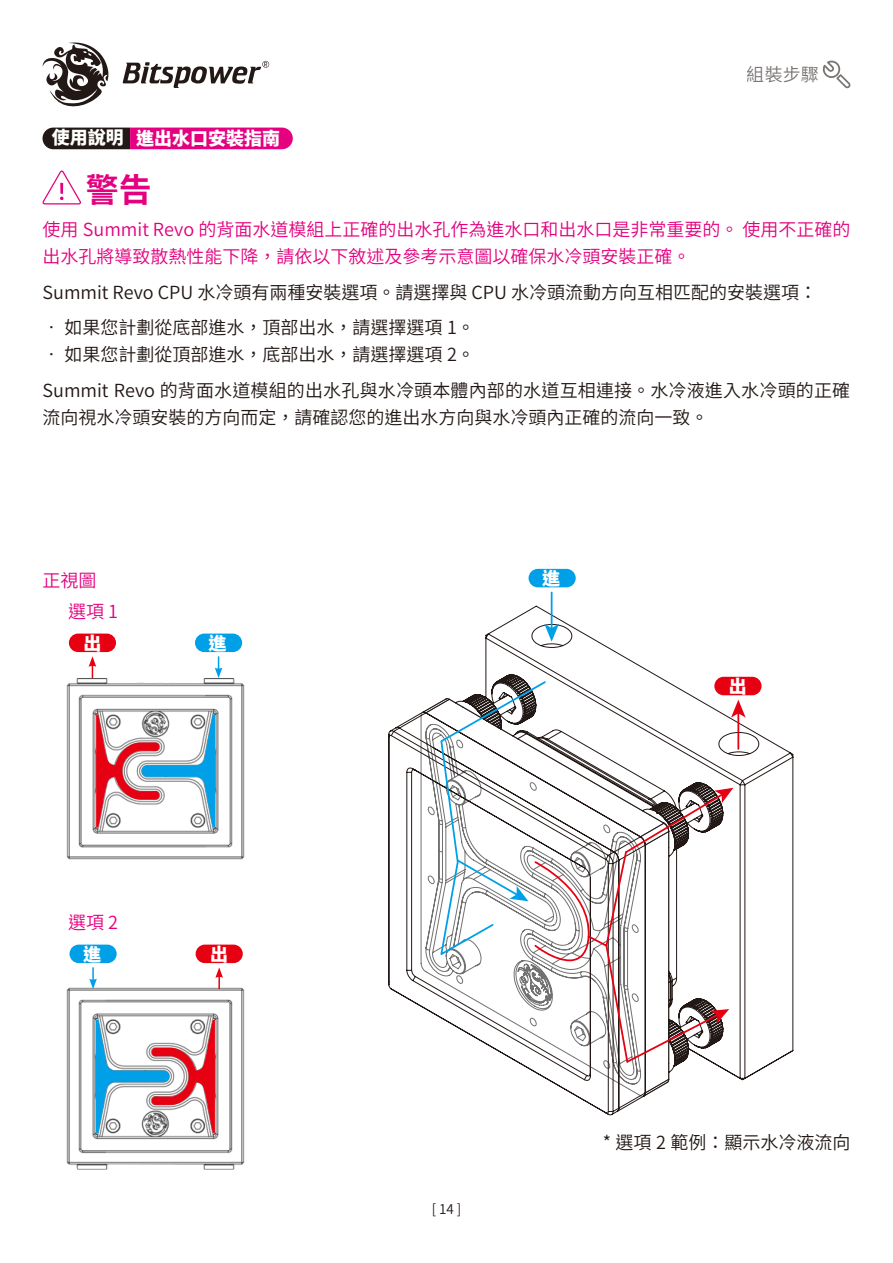
<style>
.page{position:relative;width:893px;height:1263px;background:#fff}
.page>*{position:absolute;margin:0;border:0;box-sizing:border-box;transform-origin:0 0}
.t1{font:700 33px "Noto Sans CJ Ktc";color:#e4007f}
.t2{font:600 18px/35.5px "Noto Sans CJ Ktc";color:#221815}
.t3{font:600 18px/27px "Noto Sans CJ Ktc";color:#e4007f}
.t4{font:900 18px "Noto Sans CJ Ktc";color:#fff}
.t5{font:600 13.5px "Noto Sans CJ Ktc";color:#221815}
</style>
<div class="page">
<svg style="left:42px;top:42px;width:67px;height:65px"></svg>
<svg style="left:123px;top:61px;width:146px;height:27px"></svg>
<img style="left:66px;top:987px;width:179px;height:182px">
<svg style="left:96px;top:1019px;width:119px;height:115px"></svg>
<div style="left:70px;top:944px;width:47px;height:19px;background:#00a0e9;border-radius:9px"></div>
<svg style="left:89px;top:967px;width:8px;height:22px"></svg>
<div style="left:196px;top:944px;width:47px;height:19px;background:#e60012;border-radius:9px"></div>
<svg style="left:215px;top:967px;width:8px;height:22px"></svg>
<svg style="left:388px;top:605px;width:406px;height:511px"></svg>
<hr style="left:551px;top:592px;width:1px;height:37px;background:#00a0e9">
<svg style="left:544px;top:624px;width:15px;height:18px"></svg>
<svg style="left:439px;top:680px;width:307px;height:384px"></svg>
<div style="left:529px;top:569px;width:47px;height:18px;background:#00a0e9;border-radius:9px"></div>
<div style="left:714px;top:677px;width:47px;height:18px;background:#e60012;border-radius:9px"></div>
<svg style="left:42px;top:170px;width:39px;height:35px"></svg>
<svg style="left:823px;top:60px;width:28px;height:28px"></svg>
<svg style="left:43px;top:128px;width:250px;height:21px;background:#a20c5c"></svg>
<img style="left:66px;top:678px;width:179px;height:182px">
<svg style="left:96px;top:714px;width:119px;height:114px"></svg>
<div style="left:69px;top:633px;width:47px;height:19px;background:#e60012;border-radius:9px"></div>
<svg style="left:89px;top:656px;width:7px;height:22px"></svg>
<svg style="left:215px;top:656px;width:7px;height:22px"></svg>
<div style="left:195px;top:633px;width:47px;height:19px;background:#00a0e9;border-radius:9px"></div>
<p class="t4" style="left:52px;top:128px;width:230px">使用說明 進出水口安裝指南</p>
<h1 class="t1" style="left:86px;top:172px;width:67px">警告</h1>
<p class="t2" style="left:747px;top:57px;width:73px">組裝步驟</p>
<p class="t3" style="left:43px;top:216px;width:809px">使用 Summit Revo 的背面水道模組上正確的出水孔作為進水口和出水口是非常重要的。 使用不正確的出水孔將導致散熱性能下降，請依以下敘述及參考示意圖以確保水冷頭安裝正確。</p>
<p class="t2" style="left:43px;top:275px;width:776px">Summit Revo CPU 水冷頭有兩種安裝選項。請選擇與 CPU 水冷頭流動方向互相匹配的安裝選項：</p>
<p class="t2" style="left:43px;top:310px;width:434px">• 如果您計劃從底部進水，頂部出水，請選擇選項 1。</p>
<p class="t2" style="left:43px;top:337px;width:809px">• 如果您計劃從頂部進水，底部出水，請選擇選項 2。<br>Summit Revo 的背面水道模組的出水孔與水冷頭本體內部的水道互相連接。水冷液進入水冷頭的正確</p>
<p class="t2" style="left:43px;top:400px;width:667px">流向視水冷頭安裝的方向而定，請確認您的進出水方向與水冷頭內正確的流向一致。</p>
<p class="t3" style="left:68px;top:565px;width:51px;line-height:30.8px;text-indent:-26px">正視圖選項 1</p>
<p class="t4" style="left:83px;top:633px;width:19px">出</p>
<p class="t4" style="left:209px;top:633px;width:19px">進</p>
<p class="t3" style="left:68px;top:909px;width:51px">選項 2</p>
<p class="t4" style="left:83px;top:944px;width:19px">進</p>
<p class="t4" style="left:210px;top:944px;width:19px">出</p>
<p class="t4" style="left:542px;top:568px;width:19px">進</p>
<p class="t4" style="left:729px;top:676px;width:19px">出</p>
<p class="t5" style="left:432px;top:1201px;width:31px">[ 14 ]</p>
<p class="t2" style="left:603px;top:1125px;width:249px">* 選項 2 範例：顯示水冷液流向</p>
</div>
